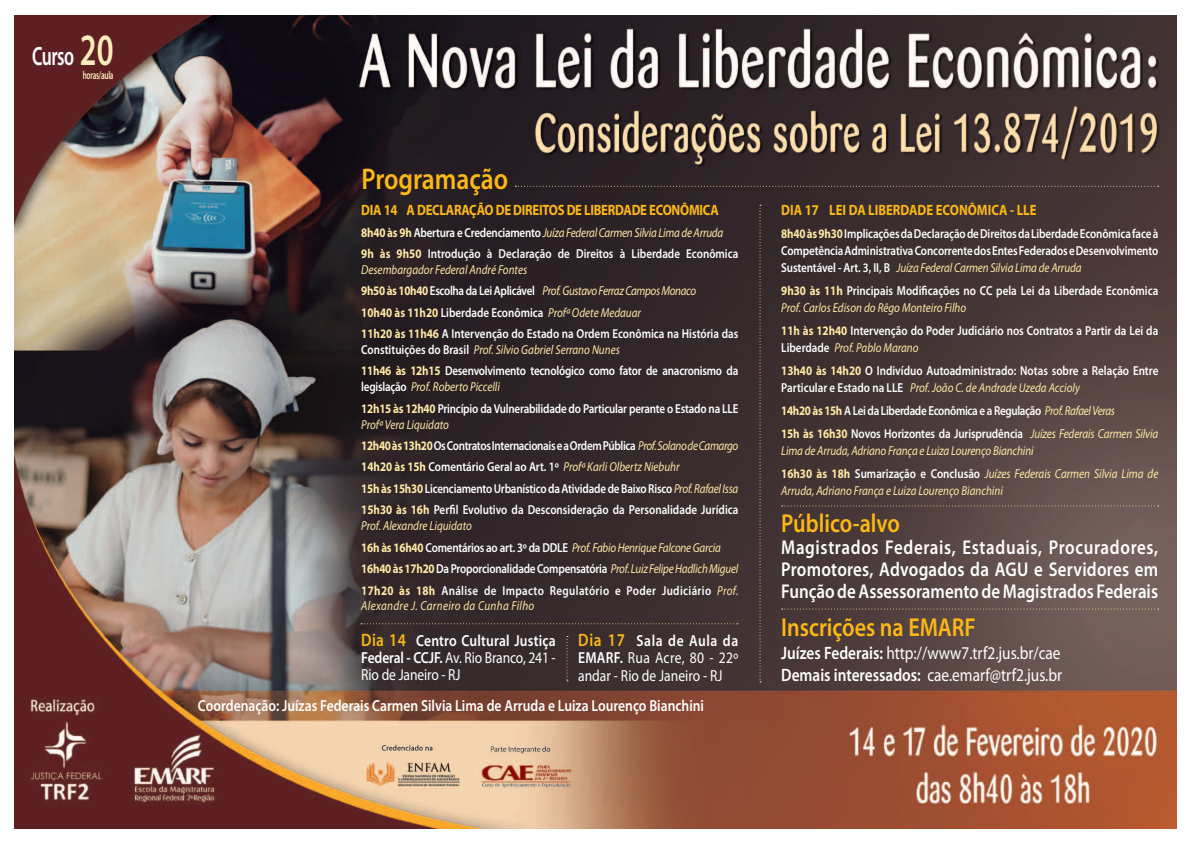
<style>
.page{position:relative;width:1191px;height:842px;background:#fff}
.page>*{position:absolute;margin:0;border:0;box-sizing:border-box;transform-origin:0 0}
.t1{font:600 30px "Myriad Pro";color:#fcb814;scale:.85 1}
.t2{font:600 26.5px "Myriad Pro";letter-spacing:-.03em;color:#fff;scale:.67 1}
.t3{font:600 26px "Myriad Pro";color:#fcb814;scale:.85 1}
.t4{font:600 20px/22px "Myriad Pro";color:#fff;text-align:justify;scale:.85 1}
.t5{font:18px/22.8px "Myriad Pro";color:#fff;scale:.85 1}
.t6{font:600 16px/17px "Myriad Pro";color:#fff;text-align:justify;scale:.85 1}
.t7{font:16px/17.5px "Myriad Pro";color:#fff;text-align:justify;scale:.85 1}
.t8{font:700 15px "Myriad Pro";letter-spacing:-.02em;color:#fcb814;scale:.85 1}
.t9{font:700 15px "Myriad Pro";color:#fcb814;scale:.85 1}
.t10{font:600 13px/21.5px "Myriad Pro";letter-spacing:-.01em;color:#fff;scale:.85 1}
.t11{font:600 13px/21.5px "Myriad Pro";letter-spacing:.025em;color:#fff;scale:.85 1}
.t12{font:italic 13px/23px "Myriad Pro";color:#ffe9a4;scale:.85 1}
.t13{font:italic 13px "Myriad Pro";letter-spacing:.03em;color:#ffe9a4;scale:.85 1}
.t14{font:600 11.5px "Myriad Pro";letter-spacing:-.03em;color:#feedbb;scale:.62 1}
.s1{font-size:44.9px;color:#feedbb}
.s2{font-weight:700;color:#ffe9a4}
.s3{font-weight:400;font-style:italic;color:#ffe9a4}
.s4{font-size:18px;color:#fcb814}
.s5{font-weight:400}
.s6{font-weight:600;font-size:18px;color:#fcb814}
.s7{font-weight:600}
.s8{font-weight:700;font-style:normal}
.s9{font-weight:600;font-style:normal;color:#fff}
</style>
<div class="page">
<img style="left:14px;top:15px;width:1162px;height:814px">
<svg style="left:515px;top:186px;width:643px;height:1px"></svg>
<svg style="left:759px;top:205px;width:2px;height:477px"></svg>
<svg style="left:781px;top:505px;width:377px;height:1px"></svg>
<svg style="left:781px;top:608px;width:377px;height:1px"></svg>
<svg style="left:566px;top:636px;width:2px;height:45px"></svg>
<svg style="left:361px;top:623px;width:377px;height:1px"></svg>
<h2 class="t2" style="left:32px;top:39px;width:123px">Curso <span class="s1">20</span></h2>
<p class="t14" style="left:83px;top:67px;width:51px">horas/aula</p>
<h1 class="t1" style="left:361px;top:160px;width:174px">Programação</h1>
<p class="t8" style="left:361px;top:200px;width:422px">DIA 14 A DECLARAÇÃO DE DIREITOS DE LIBERDADE ECONÔMICA</p>
<p class="t10" style="left:361px;top:221px;width:445px"><span class="s2">8h40 às 9h</span> Abertura e Credenciamento <span class="s3">Juíza Federal Carmen Silvia Lima de Arruda<br></span><span class="s2">9h às 9h50</span> Introdução à Declaração de Direitos à Liberdade Econômica</p>
<p class="t10" style="left:361px;top:258px;width:445px"><span class="s3">Desembargador Federal André Fontes<br></span><span class="s2">9h50 às 10h40</span> Escolha da Lei Aplicável <span class="s3">Prof. Gustavo Ferraz Campos Monaco<br></span><span class="s2">10h40 às 11h20</span> Liberdade Econômica <span class="s3">Profª Odete Medauar<br></span><span class="s2">11h20 às 11h46</span> A Intervenção do Estado na Ordem Econômica na História das</p>
<p class="t10" style="left:361px;top:338px;width:445px">Constituições do Brasil <span class="s3">Prof. Silvio Gabriel Serrano Nunes<br></span><span class="s2">11h46 às 12h15</span> Desenvolvimento tecnológico como fator de anacronismo da</p>
<p class="t10" style="left:361px;top:376px;width:445px">legislação <span class="s3">Prof. Roberto Piccelli<br></span><span class="s2">12h15 às 12h40</span> Princípio da Vulnerabilidade do Particular perante o Estado na LLE</p>
<p class="t10" style="left:361px;top:413px;width:445px"><span class="s3">Profª Vera Liquidato<br></span><span class="s2">12h40 às 13h20</span>Os Contratos Internacionais e a Ordem Pública <span class="s3">Prof. Solano de Camargo </span><span class="s2">14h20 às 15h</span> Comentário Geral ao Art. 1º <span class="s3">Profª Karli Olbertz Niebuhr<br></span><span class="s2">15h às 15h30</span> Licenciamento Urbanístico da Atividade de Baixo Risco <span class="s3">Prof. Rafael Issa </span><span class="s2">15h30 às 16h</span> Perfil Evolutivo da Desconsideração da Personalidade Jurídica</p>
<p class="t11" style="left:361px;top:515px;width:445px"><span class="s3">Prof. Alexandre Liquidato<br></span><span class="s2">16h às 16h40</span> Comentários ao art. 3º da DDLE <span class="s3">Prof. Fabio Henrique Falcone Garcia </span><span class="s2">16h40 às 17h20</span> Da Proporcionalidade Compensatória <span class="s3">Prof. Luiz Felipe Hadlich Miguel </span><span class="s2">17h20 às 18h</span> Análise de Impacto Regulatório e Poder Judiciário <span class="s3">Prof.</span></p>
<p class="t13" style="left:361px;top:598px;width:205px">Alexandre J. Carneiro da Cunha Filho</p>
<p class="t6" style="left:361px;top:632px;width:230px"><span class="s4">Dia 14</span> Centro Cultural Justiça Federal - CCJF. <span class="s5">Av. Rio Branco, 241 - Rio de Janeiro - RJ</span></p>
<p class="t7" style="left:578px;top:631px;width:190px"><span class="s6">Dia 17</span> <span class="s7">Sala de Aula da EMARF.</span> Rua Acre, 80 - 22º andar - Rio de Janeiro - RJ</p>
<p class="t6" style="left:198px;top:697px;width:597px">Coordenação: Juízas Federais Carmen Silvia Lima de Arruda e Luiza Lourenço Bianchini</p>
<p class="t9" style="left:781px;top:200px;width:302px">DIA 17 LEI DA LIBERDADE ECONÔMICA - LLE</p>
<p class="t10" style="left:781px;top:224px;width:445px;line-height:17px;text-align:justify"><span class="s2">8h40 às 9h30</span>Implicações da Declaração de Direitos da Liberdade Econômica face à Competência Administrativa Concorrente dos Entes Federados e Desenvolvimento Sustentável - Art. 3, II, B <span class="s3">Juíza Federal Carmen Silvia Lima de Arruda</span></p>
<p class="t10" style="left:781px;top:281px;width:445px;line-height:17px"><span class="s2">9h30 às 11h</span> Principais Modificações no CC pela Lei da Liberdade Econômica<br><span class="s3">Prof. Carlos Edison do Rêgo Monteiro Filho</span></p>
<p class="t10" style="left:781px;top:321px;width:445px;line-height:17px"><span class="s2">11h às 12h40</span> Intervenção do Poder Judiciário nos Contratos a Partir da Lei da<br>Liberdade <span class="s3">Prof. Pablo Marano</span></p>
<p class="t10" style="left:781px;top:361px;width:445px;line-height:17px"><span class="s2">13h40 às 14h20</span> O Indivíduo Autoadministrado: Notas sobre a Relação Entre<br>Particular e Estado na LLE <span class="s3">Prof. João C. de Andrade Uzeda Accioly</span></p>
<p class="t10" style="left:781px;top:398px;width:445px;line-height:23px"><span class="s2">14h20 às 15h</span> A Lei da Liberdade Econômica e a Regulação <span class="s3">Prof. Rafael Veras<br></span><span class="s2">15h às 16h30</span> Novos Horizontes da Jurisprudência <span class="s3">Juízes Federais Carmen Silvia</span></p>
<p class="t12" style="left:781px;top:438px;width:445px">Lima de Arruda, Adriano França e Luiza Lourenço Bianchini<br><span class="s8">16h30 às 18h</span> <span class="s9">Sumarização e Conclusão</span> Juízes Federais Carmen Silvia Lima de</p>
<p class="t12" style="left:781px;top:478px;width:262px">Arruda, Adriano França e Luiza Lourenço Bianchini</p>
<h3 class="t3" style="left:781px;top:507px;width:141px">Público-alvo</h3>
<h3 class="t4" style="left:781px;top:536px;width:445px">Magistrados Federais, Estaduais, Procuradores, Promotores, Advogados da AGU e Servidores em Função de Assessoramento de Magistrados Federais</h3>
<h3 class="t3" style="left:781px;top:610px;width:230px">Inscrições na EMARF</h3>
<h3 class="t5" style="left:781px;top:641px;width:332px"><span class="s7">Juízes Federais:</span> http://www7.trf2.jus.br/cae<br><span class="s7">Demais interessados:</span> cae.emarf@trf2.jus.br</h3>
</div>
